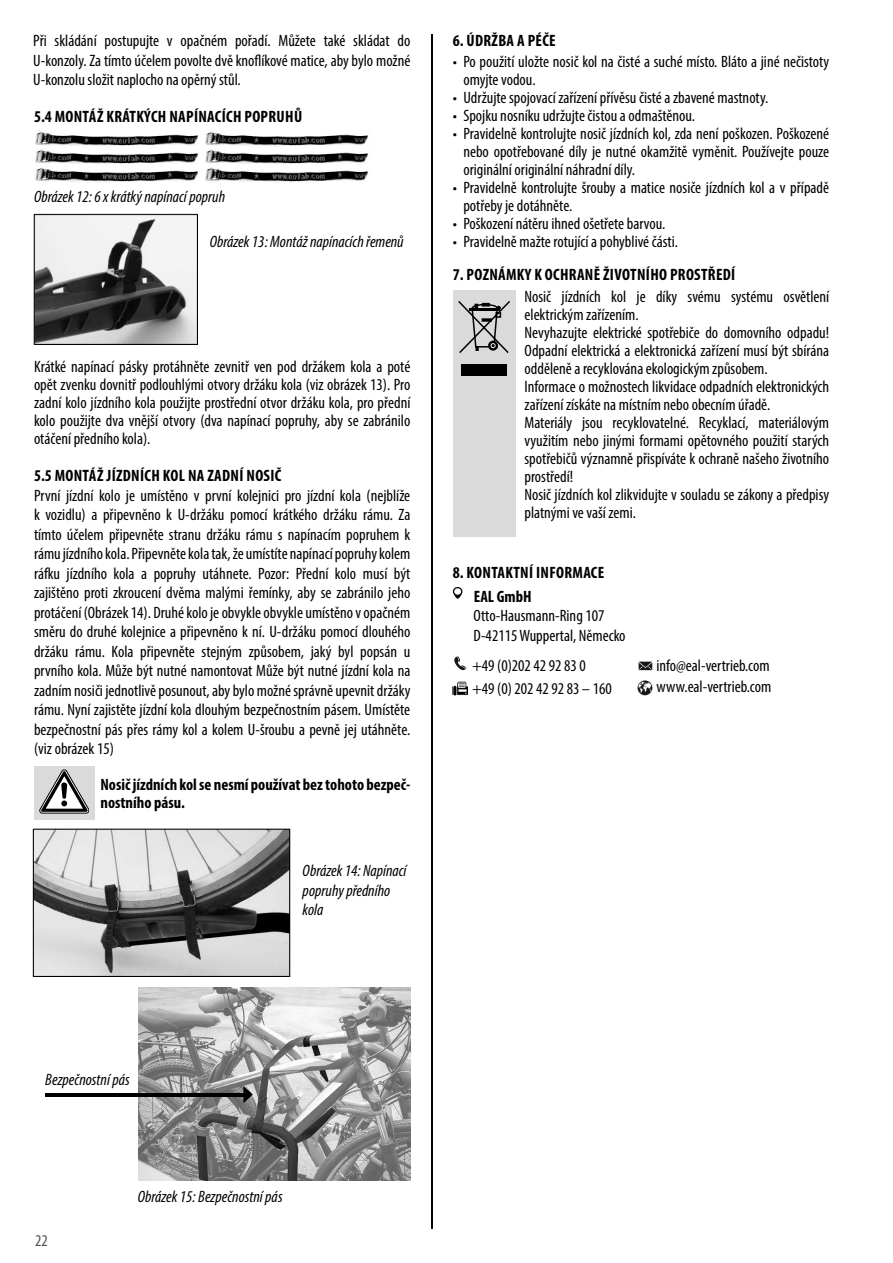
<style>
.page{position:relative;width:893px;height:1263px;background:#fff}
.page>*{position:absolute;margin:0;border:0;box-sizing:border-box;transform-origin:0 0}
.t1{font:condensed 16.5px/18px "Myriad Pro";color:#000}
.t2{font:700 condensed 16.5px "Myriad Pro";letter-spacing:.02em;color:#000}
.t3{font:italic condensed 16.5px/19.8px "Myriad Pro";color:#000}
.t4{font:700 condensed 16.5px/18px "Myriad Pro";color:#000}
.t5{font:condensed 16.5px "Myriad Pro";color:#515151}
</style>
<div class="page">
<hr style="left:431px;top:34px;width:1px;height:1195px;background:#000">
<img style="left:35px;top:131px;width:333px;height:51px">
<img style="left:33px;top:213px;width:164px;height:131px">
<img style="left:35px;top:831px;width:253px;height:144px">
<div style="left:33px;top:829px;width:257px;height:148px;border:1px solid #010101"></div>
<img style="left:139px;top:987px;width:271px;height:194px">
<hr style="left:45px;top:1093px;width:201px;height:3px;background:#000">
<svg style="left:243px;top:1086px;width:10px;height:17px"></svg>
<div style="left:34px;top:767px;width:61px;height:53px;background:#dadada"></div>
<svg style="left:40px;top:770px;width:49px;height:43px"></svg>
<svg style="left:637px;top:680px;width:15px;height:15px"></svg>
<svg style="left:639px;top:662px;width:13px;height:8px"></svg>
<svg style="left:454px;top:656px;width:12px;height:14px"></svg>
<svg style="left:453px;top:587px;width:9px;height:12px"></svg>
<img style="left:453px;top:681px;width:15px;height:15px">
<div style="left:453px;top:290px;width:62px;height:246px;background:#dadada"></div>
<svg style="left:458px;top:301px;width:52px;height:52px"></svg>
<div style="left:461px;top:364px;width:45px;height:12px;background:#000"></div>
<p class="t1" style="left:33px;top:31px;width:379px;line-height:19.5px;text-align:justify">Při skládání postupujte v opačném pořadí. Můžete také skládat do U-konzoly. Za tímto účelem povolte dvě knoflíkové matice, aby bylo možné U-konzolu složit naplocho na opěrný stůl.</p>
<p class="t2" style="left:34px;top:106px;width:270px">5.4 MONTÁŽ KRÁTKÝCH NAPÍNACÍCH POPRUHŮ</p>
<p class="t3" style="left:34px;top:186px;width:193px">Obrázek 12: 6 x krátký napínací popruh</p>
<p class="t3" style="left:210px;top:231px;width:195px">Obrázek 13: Montáž napínacích řemenů</p>
<p class="t1" style="left:34px;top:357px;width:378px;text-align:justify">Krátké napínací pásky protáhněte zevnitř ven pod držákem kola a poté opět zvenku dovnitř podlouhlými otvory držáku kola (viz obrázek 13). Pro zadní kolo jízdního kola použijte prostřední otvor držáku kola, pro přední kolo použijte dva vnější otvory (dva napínací popruhy, aby se zabránilo otáčení předního kola).</p>
<p class="t2" style="left:34px;top:465px;width:249px">5.5 MONTÁŽ JÍZDNÍCH KOL NA ZADNÍ NOSIČ</p>
<p class="t1" style="left:34px;top:485px;width:378px;line-height:19.5px;text-align:justify">První jízdní kolo je umístěno v první kolejnici pro jízdní kola (nejblíže k vozidlu) a připevněno k U-držáku pomocí krátkého držáku rámu. Za tímto účelem připevněte stranu držáku rámu s napínacím popruhem k rámu jízdního kola. Připevněte kola tak, že umístíte napínací popruhy kolem ráfku jízdního kola a popruhy utáhnete. Pozor: Přední kolo musí být zajištěno proti zkroucení dvěma malými řemínky, aby se zabránilo jeho protáčení (Obrázek 14). Druhé kolo je obvykle obvykle umístěno v opačném směru do druhé kolejnice a připevněno k ní. U-držáku pomocí dlouhého držáku rámu. Kola připevněte stejným způsobem, jaký byl popsán u prvního kola. Může být nutné namontovat Může být nutné jízdní kola na zadním nosiči jednotlivě posunout, aby bylo možné správně upevnit držáky rámu. Nyní zajistěte jízdní kola dlouhým bezpečnostním pásem. Umístěte bezpečnostní pás přes rámy kol a kolem U-šroubu a pevně jej utáhněte. (viz obrázek 15)</p>
<p class="t4" style="left:100px;top:775px;width:311px">Nosič jízdních kol se nesmí používat bez tohoto bezpeč&shy;nostního pásu.</p>
<p class="t3" style="left:303px;top:860px;width:105px">Obrázek 14: Napínací popruhy předního kola</p>
<p class="t2" style="left:453px;top:31px;width:104px">6. ÚDRŽBA A PÉČE</p>
<p class="t1" style="left:463px;top:52px;width:367px;text-indent:-10px">• Po použití uložte nosič kol na čisté a suché místo. Bláto a jiné nečistoty omyjte vodou.</p>
<p class="t1" style="left:453px;top:88px;width:317px">• Udržujte spojovací zařízení přívěsu čisté a zbavené mastnoty.</p>
<p class="t1" style="left:453px;top:106px;width:244px">• Spojku nosníku udržujte čistou a odmaštěnou.</p>
<p class="t1" style="left:463px;top:124px;width:367px;text-align:justify;text-indent:-10px">• Pravidelně kontrolujte nosič jízdních kol, zda není poškozen. Poškozené nebo opotřebované díly je nutné okamžitě vyměnit. Používejte pouze originální originální náhradní díly.</p>
<p class="t1" style="left:463px;top:178px;width:367px;text-indent:-10px">• Pravidelně kontrolujte šrouby a matice nosiče jízdních kol a v případě potřeby je dotáhněte.</p>
<p class="t1" style="left:453px;top:214px;width:214px">• Poškození nátěru ihned ošetřete barvou.</p>
<p class="t1" style="left:453px;top:232px;width:227px">• Pravidelně mažte rotující a pohyblivé části.</p>
<p class="t2" style="left:453px;top:265px;width:284px">7. POZNÁMKY K OCHRANĚ ŽIVOTNÍHO PROSTŘEDÍ</p>
<p class="t1" style="left:524px;top:288px;width:306px">Nosič jízdních kol je díky svému systému osvětlení elektrickým zařízením.<br>Nevyhazujte elektrické spotřebiče do domovního odpadu!<br>Odpadní elektrická a elektronická zařízení musí být sbírána odděleně a recyklována ekologickým způsobem.<br>Informace o možnostech likvidace odpadních elektronických zařízení získáte na místním nebo obecním úřadě.<br>Materiály jsou recyklovatelné. Recyklací, materiálovým využitím nebo jinými formami opětovného použití starých spotřebičů významně přispíváte k ochraně našeho životního prostředí!<br>Nosič jízdních kol zlikvidujte v souladu se zákony a předpisy platnými ve vaší zemi.</p>
<p class="t2" style="left:453px;top:563px;width:153px">8. KONTAKTNÍ INFORMACE</p>
<p class="t2" style="left:474px;top:586px;width:59px">EAL GmbH</p>
<p class="t1" style="left:474px;top:606px;width:153px;line-height:19.8px">Otto-Hausmann-Ring 107<br>D-42115 Wuppertal, Německo</p>
<p class="t1" style="left:472px;top:654px;width:141px;line-height:23px">+49 (0)202 42 92 83 0 +49 (0) 202 42 92 83 – 160</p>
<p class="t1" style="left:656px;top:654px;width:116px;line-height:21.3px">info@eal-vertrieb.com www.eal-vertrieb.com</p>
<p class="t3" style="left:45px;top:1070px;width:86px">Bezpečnostní pás</p>
<p class="t5" style="left:35px;top:1231px;width:14px">22</p>
<p class="t3" style="left:138px;top:1187px;width:146px">Obrázek 15: Bezpečnostní pás</p>
</div>
